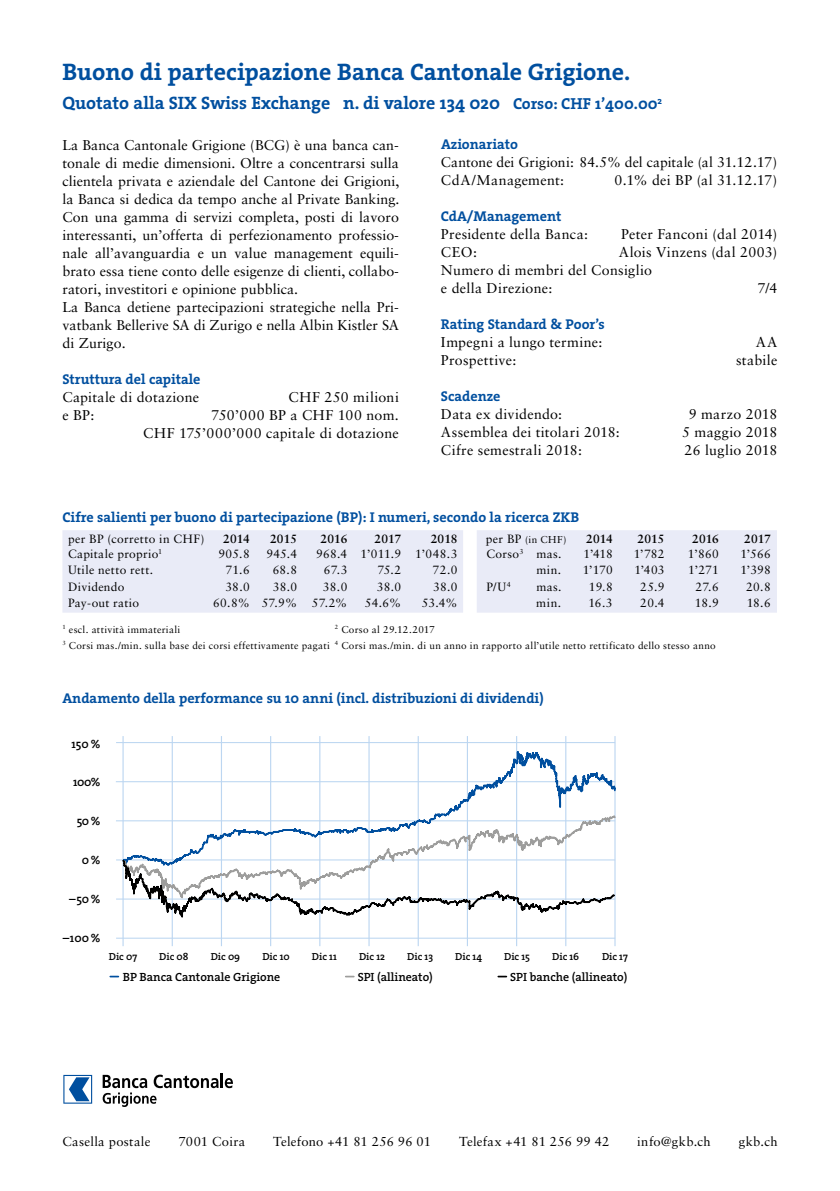
<style>
.page{position:relative;width:840px;height:1191px;background:#fff}
.page>*{position:absolute;margin:0;border:0;box-sizing:border-box;transform-origin:0 0}
.t1{font:24px "The Serif HP7 Bld";color:#004f9f}
.t2{font:18px "The Serif HP7 Bld";color:#004f9f}
.t3{font:14.2px/18px "Sabon LT Std";letter-spacing:.005em;color:#000}
.t4{font:14.2px "The Serif HP7 Bld";color:#004f9f}
.t5{font:14.2px/18px "Sabon LT Std";letter-spacing:.03em;color:#000;text-align:right}
.t6{font:14.2px "Sabon LT Std";letter-spacing:.025em;color:#000}
.t7{font:13px "Sabon LT Std";letter-spacing:.015em;color:#000}
.t8{font:12px "Sabon LT Std";letter-spacing:.02em;color:#000}
.t9{font:12px "The Serif HP6 Se Bld";color:#000}
.t10{font:700 12px "Sabon LT Std";color:#000}
.t11{font:10.2px "The Serif HP6 Se Bld";color:#000}
.t12{font:10px/16px "Sabon LT Std";letter-spacing:.03em;color:#000}
.s1{font-size:16px}
.s2{font-size:12px}
</style>
<div class="page">
<svg style="left:63px;top:1075px;width:29px;height:28px"></svg>
<svg style="left:103px;top:1074px;width:115px;height:33px"></svg>
<hr style="left:220px;top:1073px;width:3px;height:15px;background:#000">
<svg style="left:225px;top:1078px;width:8px;height:10px"></svg>
<hr style="left:122px;top:736px;width:2px;height:210px;background:#bcd6f1">
<hr style="left:221px;top:736px;width:1px;height:210px;background:#bcd6f1">
<hr style="left:172px;top:736px;width:1px;height:210px;background:#bcd6f1">
<hr style="left:270px;top:736px;width:1px;height:210px;background:#bcd6f1">
<hr style="left:368px;top:736px;width:1px;height:210px;background:#bcd6f1">
<hr style="left:466px;top:736px;width:1px;height:210px;background:#bcd6f1">
<hr style="left:565px;top:736px;width:1px;height:210px;background:#bcd6f1">
<hr style="left:319px;top:736px;width:1px;height:210px;background:#bcd6f1">
<hr style="left:417px;top:736px;width:1px;height:210px;background:#bcd6f1">
<hr style="left:515px;top:736px;width:2px;height:210px;background:#bcd6f1">
<hr style="left:614px;top:736px;width:1px;height:210px;background:#bcd6f1">
<hr style="left:116px;top:937px;width:498px;height:1px;background:#bcd6f1">
<hr style="left:116px;top:859px;width:498px;height:1px;background:#bcd6f1">
<hr style="left:116px;top:898px;width:498px;height:1px;background:#bcd6f1">
<hr style="left:116px;top:820px;width:498px;height:1px;background:#bcd6f1">
<hr style="left:116px;top:781px;width:498px;height:1px;background:#bcd6f1">
<hr style="left:116px;top:742px;width:498px;height:1px;background:#bcd6f1">
<svg style="left:121px;top:750px;width:495px;height:64px"></svg>
<svg style="left:121px;top:814px;width:495px;height:86px"></svg>
<svg style="left:121px;top:858px;width:494px;height:61px"></svg>
<svg style="left:110px;top:975px;width:8px;height:2px"></svg>
<svg style="left:345px;top:975px;width:8px;height:2px"></svg>
<svg style="left:498px;top:975px;width:8px;height:2px"></svg>
<div style="left:62px;top:530px;width:714px;height:82px;background:#e9ebf7"></div>
<h1 class="t1" style="left:62px;top:56px;width:569px">Buono di partecipazione Banca Cantonale Grigione.</h1>
<p class="t2" style="left:62px;top:91px;width:601px">Quotato alla SIX Swiss Exchange n. di valore 134 020 <span class="s1">Corso: CHF 1’400.00</span><sup>2</sup></p>
<p class="t3" style="left:62px;top:135px;width:338px">La Banca Cantonale Grigione (BCG) è una banca can&shy;tonale di medie dimensioni. Oltre a concentrarsi sulla clientela privata e aziendale del Cantone dei Grigioni, la Banca si dedica da tempo anche al Private Banking.<br>Con una gamma di servizi completa, posti di lavoro interessanti, un’offerta di perfezionamento professio&shy;nale all’avanguardia e un value management equili&shy;brato essa tiene conto delle esigenze di clienti, collabo&shy;ratori, investitori e opinione pubblica.<br>La Banca detiene partecipazioni strategiche nella Pri&shy;vatbank Bellerive SA di Zurigo e nella Albin Kistler SA di Zurigo.</p>
<p class="t4" style="left:62px;top:369px;width:139px">Struttura del capitale</p>
<p class="t3" style="left:62px;top:387px;width:138px">Capitale di dotazione</p>
<p class="t5" style="left:288px;top:387px;width:112px">CHF 250 milioni</p>
<p class="t3" style="left:62px;top:405px;width:33px">e BP:</p>
<p class="t5" style="left:143px;top:405px;width:257px">750’000 BP a CHF 100 nom.<br>CHF 175’000’000 capitale di dotazione</p>
<p class="t4" style="left:441px;top:135px;width:78px">Azionariato</p>
<p class="t3" style="left:441px;top:153px;width:338px">Cantone dei Grigioni: 84.5% del capitale (al 31.12.17)<br>CdA/Management:</p>
<p class="t3" style="left:614px;top:171px;width:164px">0.1% dei BP (al 31.12.17)</p>
<p class="t4" style="left:441px;top:207px;width:122px">CdA/Management</p>
<p class="t3" style="left:441px;top:225px;width:148px">Presidente della Banca:</p>
<p class="t3" style="left:620px;top:225px;width:158px">Peter Fanconi (dal 2014)</p>
<p class="t3" style="left:441px;top:243px;width:38px">CEO:</p>
<p class="t3" style="left:441px;top:243px;width:338px;text-indent:178px">Alois Vinzens (dal 2003)<br>Numero di membri del Consiglio<br>e della Direzione:</p>
<p class="t3" style="left:757px;top:279px;width:21px">7/4</p>
<p class="t4" style="left:441px;top:315px;width:165px">Rating Standard &amp; Poor’s</p>
<p class="t6" style="left:441px;top:334px;width:163px">Impegni a lungo termine:</p>
<p class="t3" style="left:755px;top:333px;width:23px">AA</p>
<p class="t6" style="left:441px;top:352px;width:77px">Prospettive:</p>
<p class="t3" style="left:735px;top:351px;width:43px">stabile</p>
<p class="t4" style="left:441px;top:387px;width:61px">Scadenze</p>
<p class="t3" style="left:441px;top:405px;width:123px">Data ex dividendo:</p>
<p class="t6" style="left:688px;top:406px;width:90px">9 marzo 2018</p>
<p class="t3" style="left:441px;top:423px;width:180px">Assemblea dei titolari 2018:</p>
<p class="t3" style="left:681px;top:423px;width:97px">5 maggio 2018</p>
<p class="t6" style="left:441px;top:442px;width:142px">Cifre semestrali 2018:</p>
<p class="t3" style="left:684px;top:441px;width:94px">26 luglio 2018</p>
<p class="t4" style="left:62px;top:508px;width:518px">Cifre salienti per buono di partecipazione (BP): I numeri, secondo la ricerca ZKB</p>
<p class="t8" style="left:68px;top:531px;width:138px">per BP (corretto in CHF)</p>
<p class="t10" style="left:223px;top:531px;width:28px">2014</p>
<p class="t10" style="left:270px;top:531px;width:29px">2015</p>
<p class="t10" style="left:320px;top:531px;width:28px">2016</p>
<p class="t10" style="left:374px;top:531px;width:28px">2017</p>
<p class="t10" style="left:430px;top:531px;width:28px">2018</p>
<p class="t12" style="left:485px;top:531px;width:82px"><span class="s2">per BP</span> (in CHF)</p>
<p class="t10" style="left:585px;top:531px;width:28px">2014</p>
<p class="t10" style="left:637px;top:531px;width:29px">2015</p>
<p class="t10" style="left:691px;top:531px;width:28px">2016</p>
<p class="t10" style="left:743px;top:531px;width:28px">2017</p>
<p class="t8" style="left:68px;top:547px;width:95px">Capitale proprio<sup>1</sup></p>
<p class="t8" style="left:218px;top:547px;width:33px">905.8</p>
<p class="t8" style="left:266px;top:547px;width:32px">945.4</p>
<p class="t8" style="left:316px;top:547px;width:143px">968.4 1’011.9 1’048.3</p>
<p class="t8" style="left:486px;top:547px;width:77px">Corso<sup>3</sup> mas.</p>
<p class="t8" style="left:583px;top:547px;width:31px">1’418</p>
<p class="t8" style="left:633px;top:547px;width:32px">1’782</p>
<p class="t8" style="left:687px;top:547px;width:32px">1’860</p>
<p class="t8" style="left:740px;top:547px;width:32px">1’566</p>
<p class="t8" style="left:68px;top:563px;width:87px">Utile netto rett.</p>
<p class="t8" style="left:225px;top:563px;width:26px">71.6</p>
<p class="t8" style="left:272px;top:563px;width:26px">68.8</p>
<p class="t8" style="left:323px;top:563px;width:25px">67.3</p>
<p class="t8" style="left:377px;top:563px;width:25px">75.2</p>
<p class="t8" style="left:432px;top:563px;width:26px">72.0</p>
<p class="t8" style="left:536px;top:563px;width:26px">min.</p>
<p class="t8" style="left:582px;top:563px;width:31px">1’170</p>
<p class="t8" style="left:634px;top:563px;width:32px">1’403</p>
<p class="t8" style="left:687px;top:563px;width:32px">1’271</p>
<p class="t8" style="left:740px;top:563px;width:32px">1’398</p>
<p class="t8" style="left:68px;top:579px;width:58px">Dividendo</p>
<p class="t8" style="left:225px;top:579px;width:26px">38.0</p>
<p class="t8" style="left:272px;top:579px;width:26px">38.0</p>
<p class="t8" style="left:323px;top:579px;width:26px">38.0</p>
<p class="t8" style="left:376px;top:579px;width:26px">38.0</p>
<p class="t8" style="left:433px;top:579px;width:26px">38.0</p>
<p class="t8" style="left:486px;top:579px;width:26px">P/U<sup>4</sup></p>
<p class="t8" style="left:536px;top:579px;width:27px">mas.</p>
<p class="t8" style="left:588px;top:579px;width:25px">19.8</p>
<p class="t8" style="left:640px;top:579px;width:26px">25.9</p>
<p class="t8" style="left:695px;top:579px;width:25px">27.6</p>
<p class="t8" style="left:745px;top:579px;width:26px">20.8</p>
<p class="t8" style="left:68px;top:596px;width:72px">Pay-out ratio</p>
<p class="t8" style="left:213px;top:596px;width:135px">60.8% 57.9% 57.2%</p>
<p class="t8" style="left:365px;top:596px;width:38px">54.6%</p>
<p class="t8" style="left:421px;top:596px;width:37px">53.4%</p>
<p class="t8" style="left:536px;top:596px;width:26px">min.</p>
<p class="t8" style="left:588px;top:596px;width:26px">16.3</p>
<p class="t8" style="left:640px;top:596px;width:26px">20.4</p>
<p class="t8" style="left:694px;top:596px;width:25px">18.9</p>
<p class="t8" style="left:746px;top:596px;width:25px">18.6</p>
<p class="t12" style="left:62px;top:621px;width:119px"><sup>1</sup> escl. attività immateriali</p>
<p class="t12" style="left:62px;top:621px;width:654px;text-indent:272px"><sup>2</sup> Corso al 29.12.2017<br><sup>3</sup> Corsi mas./min. sulla base dei corsi effettivamente pagati <sup>4</sup> Corsi mas./min. di un anno in rapporto all’utile netto rettificato dello stesso anno</p>
<p class="t4" style="left:62px;top:688px;width:482px">Andamento della performance su 10 anni (incl. distribuzioni di dividendi)</p>
<p class="t9" style="left:71px;top:735px;width:31px">150 %</p>
<p class="t9" style="left:73px;top:774px;width:29px">100%</p>
<p class="t9" style="left:77px;top:813px;width:25px">50 %</p>
<p class="t9" style="left:82px;top:852px;width:20px">0 %</p>
<p class="t9" style="left:69px;top:891px;width:33px">–50 %</p>
<p class="t9" style="left:63px;top:929px;width:39px">–100%</p>
<p class="t11" style="left:109px;top:950px;width:30px">Dic 07</p>
<p class="t11" style="left:159px;top:950px;width:31px">Dic 08</p>
<p class="t11" style="left:210px;top:950px;width:31px">Dic 09</p>
<p class="t11" style="left:262px;top:950px;width:29px">Dic 10</p>
<p class="t11" style="left:312px;top:950px;width:26px">Dic 11</p>
<p class="t11" style="left:359px;top:950px;width:28px">Dic 12</p>
<p class="t11" style="left:407px;top:950px;width:27px">Dic 13</p>
<p class="t11" style="left:455px;top:950px;width:28px">Dic 14</p>
<p class="t11" style="left:504px;top:950px;width:27px">Dic 15</p>
<p class="t11" style="left:552px;top:950px;width:29px">Dic 16</p>
<p class="t11" style="left:601px;top:950px;width:27px">Dic 17</p>
<p class="t9" style="left:123px;top:968px;width:159px">BP Banca Cantonale Grigione</p>
<p class="t9" style="left:357px;top:968px;width:77px">SPI (allineato)</p>
<p class="t9" style="left:510px;top:968px;width:119px">SPI banche (allineato)</p>
<p class="t7" style="left:62px;top:1134px;width:90px">Casella postale</p>
<p class="t7" style="left:178px;top:1134px;width:68px">7001 Coira</p>
<p class="t7" style="left:273px;top:1134px;width:159px">Telefono +41 81 256 96 01</p>
<p class="t7" style="left:459px;top:1134px;width:152px">Telefax +41 81 256 99 42</p>
<p class="t7" style="left:637px;top:1134px;width:75px">info@gkb.ch</p>
<p class="t7" style="left:738px;top:1134px;width:40px">gkb.ch</p>
</div>
